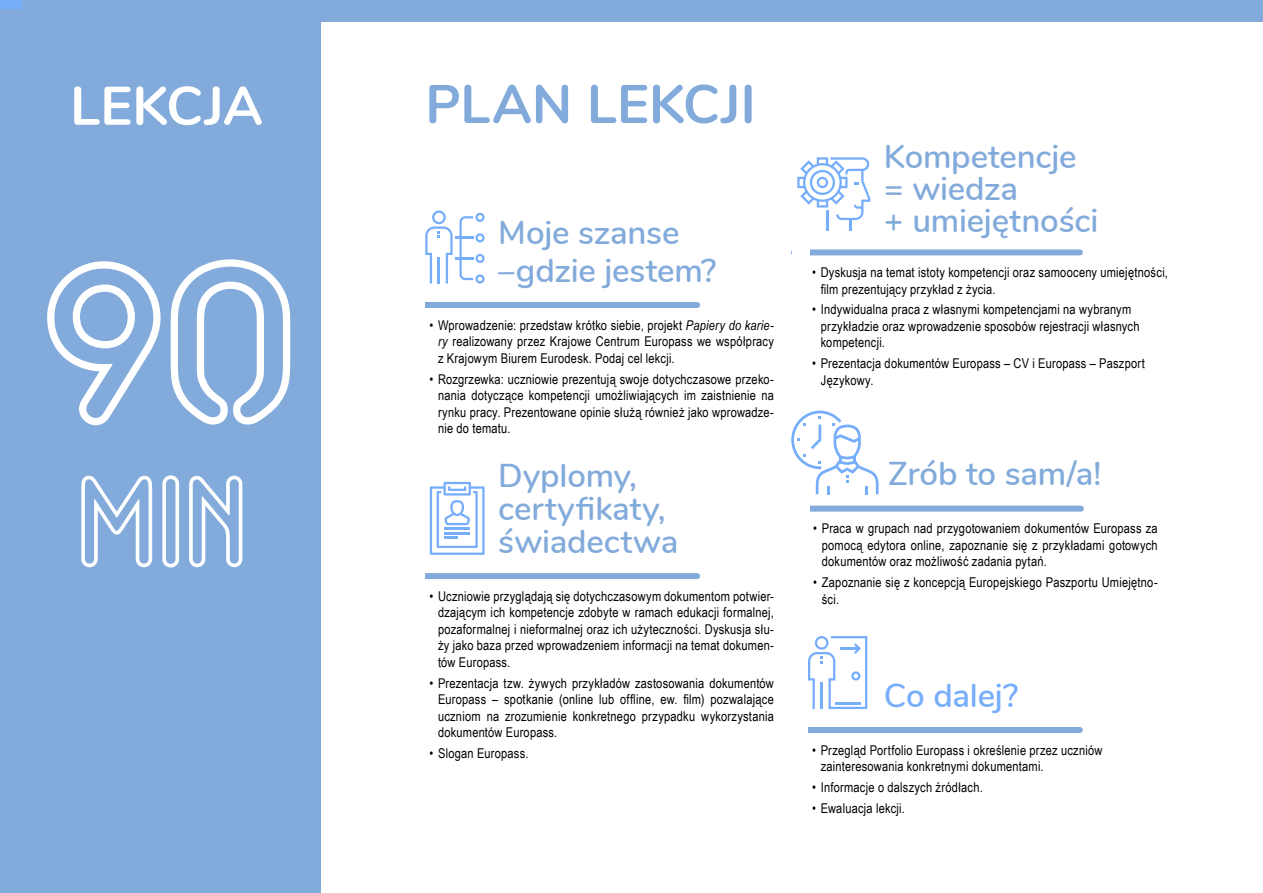
<style>
.page{position:relative;width:1263px;height:893px;background:#fff}
.page>*{position:absolute;margin:0;border:0;box-sizing:border-box;transform-origin:0 0}
.t1{font:241.8px "Aerolite Sky";color:#fff}
.t2{font:120.9px "Aerolite Sky";color:#fff}
.t3{font:700 54px "Nunito";letter-spacing:.005em;color:#82abdb}
.t4{font:700 54px "Nunito";letter-spacing:.005em;color:#fff}
.t5{font:600 33px/32px "Nunito";letter-spacing:-.005em;color:#82abdb}
.t6{font:600 33px "Nunito";letter-spacing:-.005em;color:#77aefc}
.t7{font:13.5px/16.5px "Arial Narrow";letter-spacing:.015em;color:#000}
.s1{font-style:italic}
</style>
<div class="page">
<div style="left:794px;top:249px;width:286px;height:6px;background:#82abdb"></div>
<div style="left:795px;top:506px;width:286px;height:6px;background:#82abdb"></div>
<div style="left:792px;top:232px;width:17px;height:103px;background:#fff"></div>
<div style="left:792px;top:484px;width:17px;height:102px;background:#fff"></div>
<div style="left:405px;top:302px;width:292px;height:6px;background:#82abdb"></div>
<div style="left:405px;top:573px;width:292px;height:6px;background:#82abdb"></div>
<div style="left:0;top:0;width:1263px;height:21px;background:#82abdb"></div>
<div style="left:0;top:0;width:21px;height:81px;background:#77aefc"></div>
<div style="left:402px;top:259px;width:23px;height:102px;background:#fff"></div>
<div style="left:402px;top:494px;width:23px;height:102px;background:#fff"></div>
<div style="left:0;top:9px;width:320px;height:884px;background:#82abdb"></div>
<svg style="left:425px;top:210px;width:60px;height:74px"></svg>
<svg style="left:430px;top:482px;width:55px;height:73px"></svg>
<svg style="left:797px;top:157px;width:73px;height:73px"></svg>
<div style="left:794px;top:727px;width:286px;height:6px;background:#82abdb"></div>
<div style="left:791px;top:659px;width:17px;height:102px;background:#fff"></div>
<svg style="left:808px;top:636px;width:59px;height:73px"></svg>
<hr style="left:835px;top:702px;width:25px;height:2px;background:#77aefc">
<svg style="left:791px;top:411px;width:87px;height:83px"></svg>
<h3 class="t4" style="left:70px;top:66px;width:194px">LEKCJA</h3>
<h1 class="t1" style="left:43px;top:177px;width:255px">90</h1>
<h2 class="t2" style="left:78px;top:443px;width:168px">MIN</h2>
<h3 class="t3" style="left:425px;top:64px;width:332px">PLAN LEKCJI</h3>
<h3 class="t5" style="left:498px;top:212px;width:220px;line-height:38px">Moje szanse –gdzie jestem?</h3>
<p class="t7" style="left:438px;top:316px;width:337px;text-align:justify;text-indent:-9px">• Wprowadzenie: przedstaw krótko siebie, projekt <span class="s1">Papiery do karie&shy;ry</span> realizowany przez Krajowe Centrum Europass we współpracy z Krajowym Biurem Eurodesk. Podaj cel lekcji.</p>
<p class="t7" style="left:438px;top:370px;width:337px;text-align:justify;text-indent:-9px">• Rozgrzewka: uczniowie prezentują swoje dotychczasowe przeko&shy;nania dotyczące kompetencji umożliwiających im zaistnienie na rynku pracy. Prezentowane opinie służą również jako wprowadze&shy;nie do tematu.</p>
<h3 class="t5" style="left:498px;top:457px;width:182px;line-height:33px">Dyplomy, certyfikaty, świadectwa</h3>
<p class="t7" style="left:438px;top:587px;width:337px;text-align:justify;text-indent:-9px">• Uczniowie przyglądają się dotychczasowym dokumentom potwier&shy;dzającym ich kompetencje zdobyte w ramach edukacji formalnej, pozaformalnej i nieformalnej oraz ich użyteczności. Dyskusja słu&shy;ży jako baza przed wprowadzeniem informacji na temat dokumen&shy;tów Europass.</p>
<p class="t7" style="left:438px;top:674px;width:337px;text-align:justify;text-indent:-9px">• Prezentacja tzw. żywych przykładów zastosowania dokumentów Europass – spotkanie (online lub offline, ew. film) pozwalające uczniom na zrozumienie konkretnego przypadku wykorzystania dokumentów Europass.</p>
<p class="t7" style="left:429px;top:744px;width:101px">• Slogan Europass.</p>
<h3 class="t5" style="left:884px;top:139px;width:216px">Kompetencje = wiedza<br>+ umiejętności</h3>
<p class="t7" style="left:821px;top:264px;width:349px;text-indent:-9px">• Dyskusja na temat istoty kompetencji oraz samooceny umiejętności, film prezentujący przykład z życia.</p>
<p class="t7" style="left:821px;top:301px;width:320px;text-indent:-9px">• Indywidualna praca z własnymi kompetencjami na wybranym przykładzie oraz wprowadzenie sposobów rejestracji własnych kompetencji.</p>
<p class="t7" style="left:821px;top:355px;width:326px;text-indent:-9px">• Prezentacja dokumentów Europass – CV i Europass – Paszport<br>Językowy.</p>
<h3 class="t5" style="left:888px;top:456px;width:215px">Zrób to sam/a!</h3>
<p class="t7" style="left:822px;top:520px;width:337px;text-align:justify;text-indent:-9px">• Praca w grupach nad przygotowaniem dokumentów Europass za pomocą edytora online, zapoznanie się z przykładami gotowych dokumentów oraz możliwość zadania pytań.</p>
<p class="t7" style="left:822px;top:574px;width:337px;text-indent:-9px">• Zapoznanie się z koncepcją Europejskiego Paszportu Umiejętno&shy;ści.</p>
<h3 class="t6" style="left:884px;top:671px;width:136px">Co dalej?</h3>
<p class="t7" style="left:821px;top:741px;width:283px;text-indent:-9px">• Przegląd Portfolio Europass i określenie przez uczniów zainteresowania konkretnymi dokumentami.</p>
<p class="t7" style="left:812px;top:778px;width:172px">• Informacje o dalszych źródłach.</p>
<p class="t7" style="left:812px;top:799px;width:94px">• Ewaluacja lekcji.</p>
</div>
